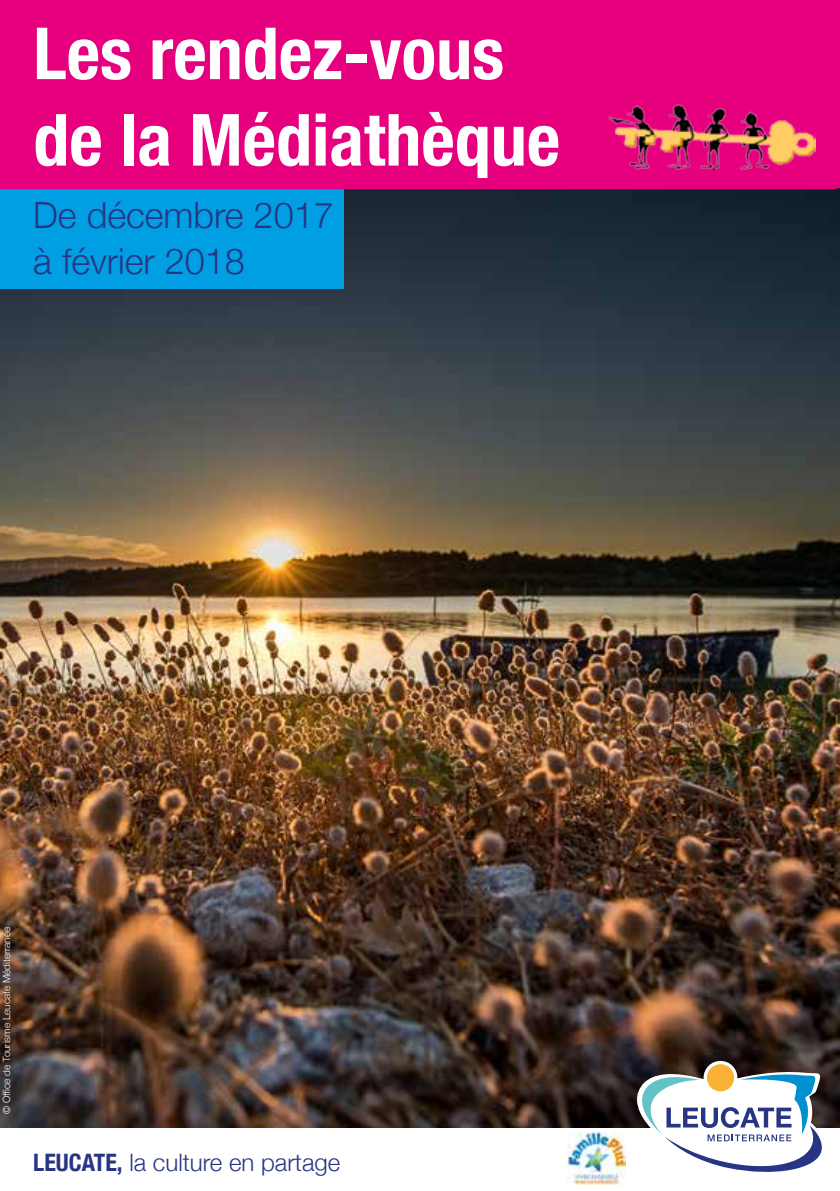
<style>
.page{position:relative;width:840px;height:1191px;background:#fff}
.page>*{position:absolute;margin:0;border:0;box-sizing:border-box;transform-origin:0 0}
.t1{font:700 condensed 72px/86.4px "Helvetica Neue";color:#fff}
.t2{font:300 36px/46px "Helvetica Neue";color:#283583}
.t3{font:300 24px "Helvetica Neue";color:#283583}
.t4{font:300 10px "Helvetica Neue";color:#fff}
.s1{font-weight:700;font-stretch:condensed}
</style>
<div class="page">
<img style="left:0;top:189px;width:839px;height:938px">
<div style="left:0;top:184px;width:344px;height:105px;background:#009fe3"></div>
<svg style="left:636px;top:1061px;width:190px;height:111px"></svg>
<div style="left:0;top:0;width:839px;height:189px;background:#e6007d"></div>
<img style="left:567px;top:1131px;width:58px;height:53px">
<img style="left:608px;top:105px;width:207px;height:64px">
<h1 class="t1" style="left:33px;top:5px;width:528px">Les rendez-vous de la Médiathèque</h1>
<h2 class="t2" style="left:33px;top:189px;width:302px">De décembre 2017 à février 2018</h2>
<p class="t4" style="left:-1px;top:1113px;width:189px;rotate:-90deg">© Office de Tourisme Leucate Méditerranée</p>
<h3 class="t3" style="left:33px;top:1142px;width:308px"><span class="s1">LEUCATE,</span> la culture en partage</h3>
</div>
